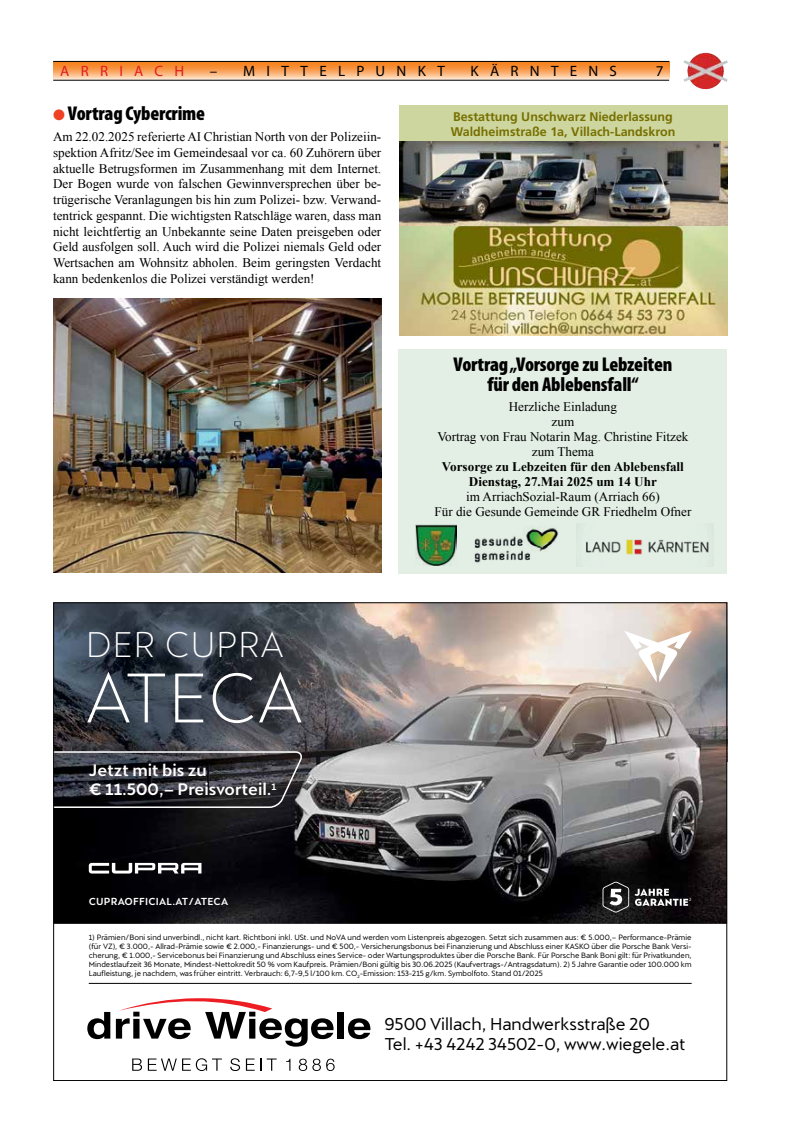
<style>
.page{position:relative;width:798px;height:1134px;background:#fff}
.page>*{position:absolute;margin:0;border:0;box-sizing:border-box;transform-origin:0 0}
.t1{font:300 68.75px "Cupra";letter-spacing:.01em;color:#fff}
.t2{font:300 35px "Cupra";letter-spacing:.03em;color:#fff}
.t3{font:900 condensed 20px/20px "Myriad Pro";letter-spacing:-.01em;color:#000;text-align:center}
.t4{font:16.75px/20.1px "Cupra Regular 1";color:#000}
.t5{font:500 16.25px/19.5px "Cupra";color:#fff}
.t6{font:15px "Myriad Pro";letter-spacing:.75em;color:#000}
.t7{font:15px "Myriad Pro";letter-spacing:.75em;color:#e11b22}
.t8{font:13.12px/15.8px "Times New Roman";color:#000;text-align:center}
.t9{font:700 13.12px/15px "Times New Roman";color:#000;text-align:center}
.t10{font:700 12.5px/15px "Frutiger";color:#776f00}
.t11{font:500 10px "Cupra";letter-spacing:.02em;color:#fff}
.t12{font:7.5px/9px "Cupra Regular 1";color:#000;text-align:justify}
.t13{font:4.38px "Cupra Regular 1";color:#fff}
.s1{color:#ef4123}
</style>
<div class="page">
<svg style="left:53px;top:62px;width:616px;height:18px"></svg>
<hr style="left:53px;top:61px;width:616px;height:1px;background:#000">
<img style="left:683px;top:53px;width:44px;height:36px">
<hr style="left:53px;top:80px;width:616px;height:1px;background:#000">
<img style="left:53px;top:299px;width:328px;height:273px">
<div style="left:398px;top:349px;width:328px;height:225px;background:#e3efe5"></div>
<img style="left:415px;top:524px;width:41px;height:42px">
<img style="left:474px;top:528px;width:84px;height:35px">
<img style="left:586px;top:539px;width:123px;height:16px">
<img style="left:399px;top:226px;width:327px;height:110px">
<div style="left:399px;top:105px;width:327px;height:41px;background:#cdd69f"></div>
<img style="left:399px;top:141px;width:327px;height:85px">
<img style="left:55px;top:604px;width:669px;height:320px">
<hr style="left:89px;top:983px;width:602px;height:1px;background:#000">
<svg style="left:602px;top:882px;width:85px;height:30px"></svg>
<img style="left:541px;top:604px;width:183px;height:157px">
<svg style="left:624px;top:631px;width:67px;height:51px"></svg>
<svg style="left:55px;top:750px;width:249px;height:59px"></svg>
<svg style="left:89px;top:863px;width:112px;height:10px"></svg>
<svg style="left:348px;top:1018px;width:22px;height:21px"></svg>
<div style="left:337px;top:1012px;width:7px;height:26px;background:#000"></div>
<svg style="left:116px;top:998px;width:217px;height:49px"></svg>
<svg style="left:87px;top:1012px;width:23px;height:27px"></svg>
<svg style="left:132px;top:1058px;width:10px;height:13px"></svg>
<svg style="left:148px;top:1058px;width:74px;height:13px"></svg>
<svg style="left:230px;top:1058px;width:10px;height:13px"></svg>
<svg style="left:246px;top:1058px;width:8px;height:13px"></svg>
<svg style="left:260px;top:1058px;width:16px;height:13px"></svg>
<svg style="left:286px;top:1059px;width:4px;height:12px"></svg>
<svg style="left:298px;top:1059px;width:36px;height:12px"></svg>
<h3 class="t7" style="left:60px;top:61px;width:125px">ARRIACH</h3>
<h3 class="t6" style="left:210px;top:61px;width:236px">– MITTELPUNKT</h3>
<h3 class="t6" style="left:470px;top:61px;width:148px">KÄRNTENS</h3>
<h3 class="t6" style="left:655px;top:61px;width:9px">7</h3>
<h3 class="t3" style="left:53px;top:103px;width:153px"><span class="s1">●</span> Vortrag Cybercrime</h3>
<p class="t8" style="left:53px;top:129px;width:329px;text-align:justify">Am 22.02.2025 referierte AI Christian North von der Polizeiin&shy;spektion Afritz/See im Gemeindesaal vor ca. 60 Zuhörern über aktuelle Betrugsformen im Zusammenhang mit dem Internet.<br>Der Bogen wurde von falschen Gewinnversprechen über be&shy;trügerische Veranlagungen bis hin zum Polizei- bzw. Verwand&shy;tentrick gespannt. Die wichtigsten Ratschläge waren, dass man nicht leichtfertig an Unbekannte seine Daten preisgeben oder Geld ausfolgen soll. Auch wird die Polizei niemals Geld oder Wertsachen am Wohnsitz abholen. Beim geringsten Verdacht kann bedenkenlos die Polizei verständigt werden!</p>
<h3 class="t10" style="left:450px;top:109px;width:226px">Bestattung Unschwarz Niederlassung<br>Waldheimstraße 1a, Villach-Landskron</h3>
<h2 class="t2" style="left:86px;top:614px;width:199px">DER CUPRA</h2>
<h1 class="t1" style="left:86px;top:636px;width:218px">ATECA</h1>
<h3 class="t5" style="left:89px;top:760px;width:189px">Jetzt mit bis zu<br>€ 11.500,– Preisvorteil.<sup>1</sup></h3>
<h3 class="t11" style="left:89px;top:896px;width:141px">CUPRAOFFICIAL.AT/ATECA</h3>
<h3 class="t3" style="left:453px;top:354px;width:220px">Vortrag „Vorsorge zu Lebzeiten für den Ablebensfall“</h3>
<h3 class="t8" style="left:437px;top:399px;width:252px;line-height:15px">Herzliche Einladung<br>zum<br>Vortrag von Frau Notarin Mag. Christine Fitzek zum Thema</h3>
<h3 class="t9" style="left:442px;top:459px;width:243px">Vorsorge zu Lebzeiten für den Ablebensfall<br>Dienstag, 27.Mai 2025 um 14 Uhr</h3>
<h3 class="t8" style="left:434px;top:489px;width:258px;line-height:15px">im ArriachSozial-Raum (Arriach 66)<br>Für die Gesunde Gemeinde GR Friedhelm Ofner</h3>
<p class="t13" style="left:689px;top:895px;width:4px">2</p>
<p class="t12" style="left:89px;top:932px;width:604px">1) Prämien/Boni sind unverbindl., nicht kart. Richtboni inkl. USt. und NoVA und werden vom Listenpreis abgezogen. Setzt sich zusammen aus: € 5.000,– Performance-Prämie (für VZ), € 3.000,- Allrad-Prämie sowie € 2.000,- Finanzierungs- und € 500,- Versicherungsbonus bei Finanzierung und Abschluss einer KASKO über die Porsche Bank Versi&shy;cherung, € 1.000,- Servicebonus bei Finanzierung und Abschluss eines Service- oder Wartungsproduktes über die Porsche Bank. Für Porsche Bank Boni gilt: für Privatkunden, Mindestlaufzeit 36 Monate, Mindest-Nettokredit 50 % vom Kaufpreis. Prämien/Boni gültig bis 30.06.2025 (Kaufvertrags-/Antragsdatum). 2) 5 Jahre Garantie oder 100.000 km Laufleistung, je nachdem, was früher eintritt. Verbrauch: 6,7-9,5 l/100 km. CO<sub>2</sub>-Emission: 153-215 g/km. Symbolfoto. Stand 01/2025</p>
<h3 class="t4" style="left:384px;top:1011px;width:302px">9500 Villach, Handwerksstraße 20<br>Tel. +43 4242 34502-0, www.wiegele.at</h3>
</div>
